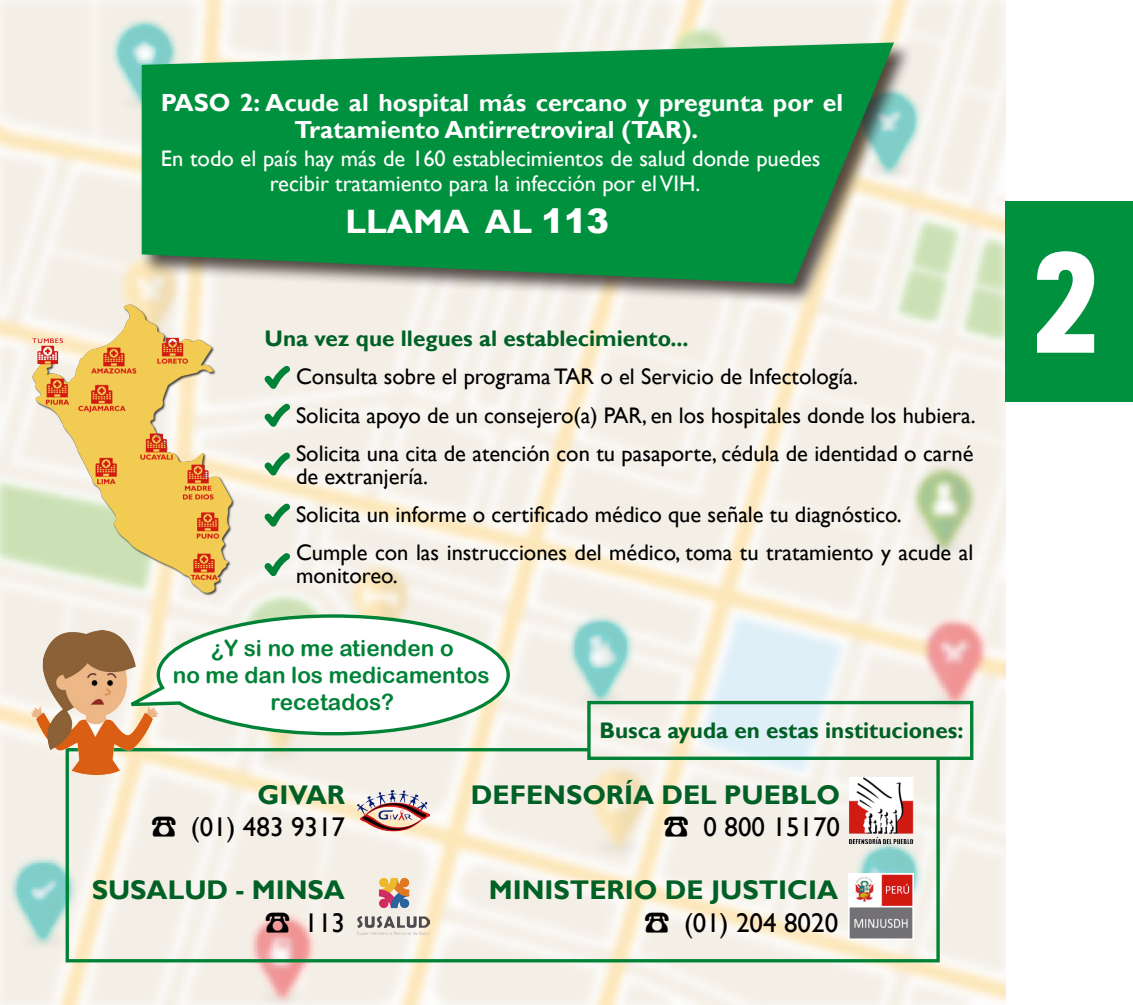
<style>
.page{position:relative;width:1133px;height:1005px;background:#fff}
.page>*{position:absolute;margin:0;border:0;box-sizing:border-box;transform-origin:0 0}
.t1{font:146.25px "Front Page Neue";color:#fff}
.t2{font:700 33.75px "Gill Sans";color:#fff}
.t3{font:700 27px "Gill Sans";color:#006025}
.t4{font:27px "Gill Sans";color:#000}
.t5{font:700 24.75px/27px "Gill Sans";color:#fff;text-align:center}
.t6{font:22.5px/22.5px "Gill Sans";color:#000}
.t7{font:22.5px/24.8px "Gill Sans";color:#fff;text-align:center}
.t8{font:700 22.5px "Gill Sans";color:#006025}
.t9{font:22.5px/27px "Arial Rounded MT Bold";color:#008237;text-align:center}
.s1{font-family:"Arial";font-weight:900}
.s2{font-family:"MS Mincho"}
</style>
<div class="page">
<img style="left:0;top:0;width:1005px;height:1005px">
<div style="left:1005px;top:201px;width:127px;height:201px;background:#00913e"></div>
<div style="left:139px;top:41px;width:775px;height:264px;background:#1f1410;opacity:.75"></div>
<svg style="left:142px;top:43px;width:751px;height:241px;background:#1f9851"></svg>
<img style="left:32px;top:304px;width:203px;height:292px">
<svg style="left:258px;top:360px;width:38px;height:130px;background:#d4e1cc"></svg>
<svg style="left:258px;top:497px;width:38px;height:94px;background:#d5e2d2"></svg>
<svg style="left:64px;top:746px;width:877px;height:218px"></svg>
<img style="left:357px;top:870px;width:72px;height:72px">
<img style="left:847px;top:873px;width:66px;height:66px">
<img style="left:847px;top:778px;width:66px;height:65px">
<img style="left:357px;top:774px;width:72px;height:72px">
<svg style="left:117px;top:612px;width:394px;height:125px"></svg>
<div style="left:587px;top:701px;width:386px;height:59px;border:3px solid #008237"></div>
<img style="left:32px;top:630px;width:126px;height:144px">
<p class="t5" style="left:161px;top:90px;width:683px">PASO 2: Acude al hospital más cercano y pregunta por el<br>Tratamiento Antirretroviral (TAR).</p>
<p class="t7" style="left:161px;top:147px;width:661px">En todo el país hay más de 160 establecimientos de salud donde puedes recibir tratamiento para la infección por el VIH.</p>
<p class="t2" style="left:345px;top:201px;width:265px">LLAMA AL <span class="s1">113</span></p>
<p class="t8" style="left:264px;top:324px;width:425px">Una vez que llegues al establecimiento...</p>
<p class="t6" style="left:296px;top:366px;width:563px">Consulta sobre el programa TAR o el Servicio de Infectología.</p>
<p class="t6" style="left:296px;top:404px;width:681px">Solicita apoyo de un consejero(a) PAR, en los hospitales donde los hubiera.</p>
<p class="t6" style="left:296px;top:442px;width:678px">Solicita una cita de atención con tu pasaporte, cédula de identidad o carné de extranjería.</p>
<p class="t6" style="left:296px;top:503px;width:607px">Solicita un informe o certificado médico que señale tu diagnóstico.</p>
<p class="t6" style="left:296px;top:542px;width:678px">Cumple con las instrucciones del médico, toma tu tratamiento y acude al monitoreo.</p>
<p class="t9" style="left:173px;top:634px;width:318px">¿Y si no me atienden o<br>no me dan los medicamentos recetados?</p>
<p class="t8" style="left:599px;top:717px;width:365px">Busca ayuda en estas instituciones:</p>
<p class="t3" style="left:257px;top:778px;width:89px">GIVAR</p>
<p class="t4" style="left:150px;top:811px;width:196px"><span class="s2">☎</span> (01) 483 9317</p>
<p class="t3" style="left:92px;top:874px;width:255px">SUSALUD - MINSA</p>
<p class="t4" style="left:264px;top:907px;width:82px"><span class="s2">☎</span> 113</p>
<p class="t3" style="left:471px;top:778px;width:370px">DEFENSORÍA DEL PUEBLO</p>
<p class="t4" style="left:662px;top:811px;width:179px"><span class="s2">☎</span> 0 800 15170</p>
<p class="t3" style="left:488px;top:874px;width:351px">MINISTERIO DE JUSTICIA</p>
<p class="t4" style="left:643px;top:907px;width:196px"><span class="s2">☎</span> (01) 204 8020</p>
<p class="t1" style="left:1036px;top:223px;width:66px">2</p>
</div>
